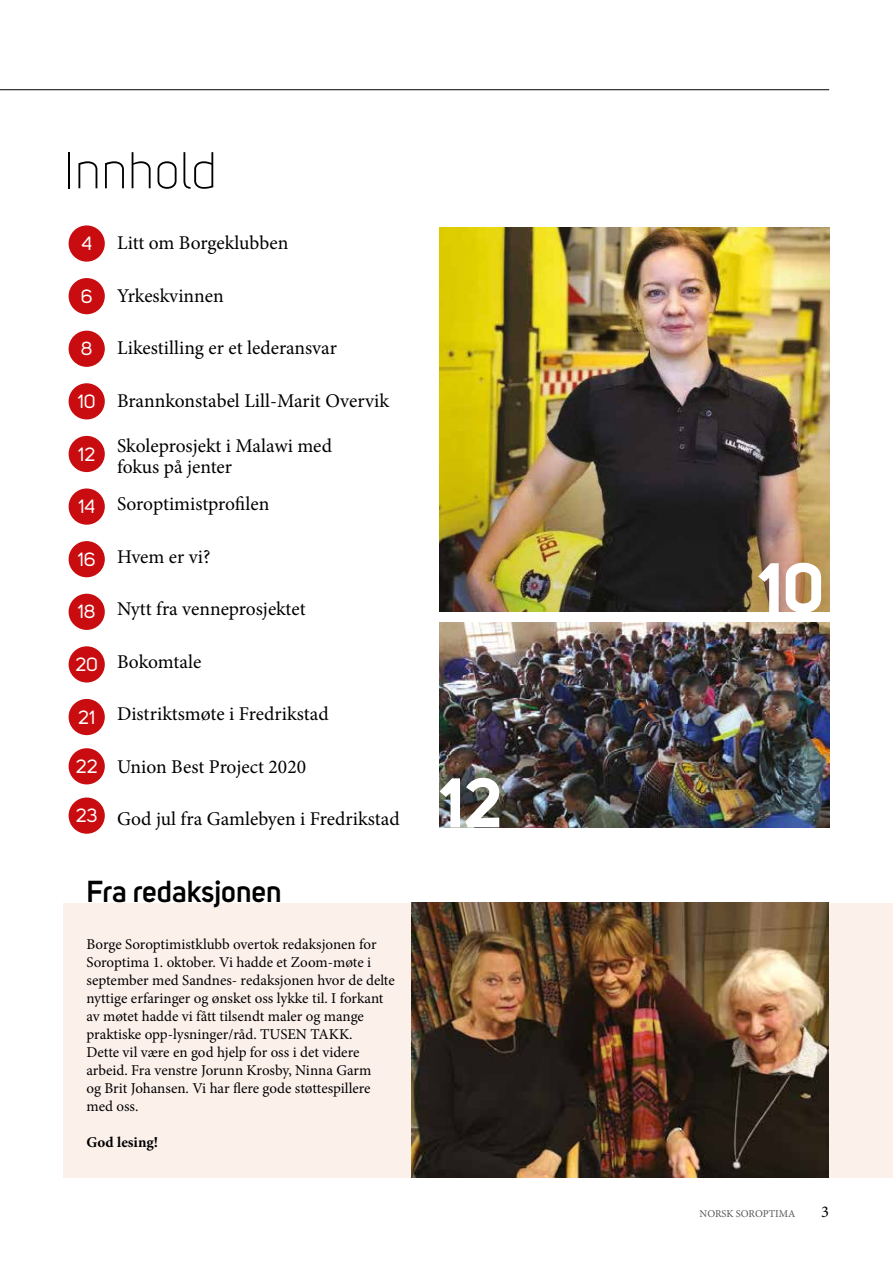
<style>
.page{position:relative;width:893px;height:1263px;background:#fff}
.page>*{position:absolute;margin:0;border:0;box-sizing:border-box;transform-origin:0 0}
.t1{font:700 69px "Uni Sans";color:#fff}
.t2{font:300 51px "Uni Sans";color:#000}
.t3{font:600 30px "Uni Sans";color:#000}
.t4{font:19.5px/21px "Minion Pro";color:#000}
.t5{font:18.9px "Uni Sans";color:#fff}
.t6{font:16.5px "Minion Pro";color:#000}
.t7{font:15px/18px "Minion Pro";letter-spacing:-.005em;color:#000}
.t8{font:700 15px "Minion Pro";color:#000}
.t9{font:10.5px "Minion Pro";letter-spacing:-.005em;color:#575756}
</style>
<div class="page">
<hr style="left:0;top:89px;width:829px;height:1px;background:#000">
<div style="left:64px;top:903px;width:829px;height:275px;background:#fcf0eb"></div>
<img style="left:411px;top:903px;width:418px;height:275px">
<div style="left:69px;top:225px;width:36px;height:37px;background:#c90c0f;border-radius:50%"></div>
<div style="left:69px;top:278px;width:36px;height:36px;background:#c90c0f;border-radius:50%"></div>
<div style="left:69px;top:331px;width:36px;height:36px;background:#c90c0f;border-radius:50%"></div>
<div style="left:69px;top:383px;width:36px;height:36px;background:#c90c0f;border-radius:50%"></div>
<div style="left:69px;top:436px;width:36px;height:36px;background:#c90c0f;border-radius:50%"></div>
<div style="left:69px;top:488px;width:36px;height:37px;background:#c90c0f;border-radius:50%"></div>
<div style="left:69px;top:541px;width:36px;height:36px;background:#c90c0f;border-radius:50%"></div>
<div style="left:69px;top:594px;width:36px;height:36px;background:#c90c0f;border-radius:50%"></div>
<div style="left:69px;top:646px;width:36px;height:36px;background:#c90c0f;border-radius:50%"></div>
<div style="left:69px;top:699px;width:36px;height:36px;background:#c90c0f;border-radius:50%"></div>
<div style="left:69px;top:748px;width:36px;height:36px;background:#c90c0f;border-radius:50%"></div>
<div style="left:69px;top:797px;width:36px;height:37px;background:#c90c0f;border-radius:50%"></div>
<img style="left:439px;top:228px;width:390px;height:383px">
<img style="left:439px;top:622px;width:390px;height:205px">
<h2 class="t2" style="left:64px;top:141px;width:155px">Innhold</h2>
<p class="t5" style="left:81px;top:233px;width:12px">4</p>
<p class="t5" style="left:81px;top:285px;width:13px">6</p>
<p class="t5" style="left:81px;top:338px;width:13px">8</p>
<p class="t5" style="left:78px;top:390px;width:19px">10</p>
<p class="t5" style="left:78px;top:443px;width:18px">12</p>
<p class="t5" style="left:78px;top:496px;width:18px">14</p>
<p class="t5" style="left:78px;top:548px;width:19px">16</p>
<p class="t5" style="left:78px;top:601px;width:19px">18</p>
<p class="t5" style="left:75px;top:653px;width:24px">20</p>
<p class="t5" style="left:78px;top:706px;width:18px">21</p>
<p class="t5" style="left:76px;top:755px;width:23px">22</p>
<p class="t5" style="left:76px;top:805px;width:23px">23</p>
<h3 class="t4" style="left:117px;top:233px;width:173px">Litt om Borgeklubben</h3>
<h3 class="t4" style="left:117px;top:285px;width:108px">Yrkeskvinnen</h3>
<h3 class="t4" style="left:117px;top:338px;width:221px">Likestilling er et lederansvar</h3>
<h3 class="t4" style="left:117px;top:390px;width:274px">Brannkonstabel Lill-Marit Overvik</h3>
<h3 class="t4" style="left:117px;top:435px;width:216px">Skoleprosjekt i Malawi med fokus på jenter</h3>
<h3 class="t4" style="left:117px;top:494px;width:154px">Soroptimistprofilen</h3>
<h3 class="t4" style="left:117px;top:546px;width:95px">Hvem er vi?</h3>
<h3 class="t4" style="left:117px;top:599px;width:190px">Nytt fra venneprosjektet</h3>
<h3 class="t4" style="left:117px;top:651px;width:86px">Bokomtale</h3>
<h3 class="t4" style="left:117px;top:704px;width:213px">Distriktsmøte i Fredrikstad</h3>
<h3 class="t4" style="left:117px;top:756px;width:190px">Union Best Project 2020</h3>
<h3 class="t4" style="left:117px;top:809px;width:284px">God jul fra Gamlebyen i Fredrikstad</h3>
<h3 class="t3" style="left:86px;top:874px;width:197px">Fra redaksjonen</h3>
<p class="t7" style="left:86px;top:935px;width:310px">Borge Soroptimistklubb overtok redaksjonen for Soroptima 1. oktober. Vi hadde et Zoom-møte i september med Sandnes- redaksjonen hvor de delte nyttige erfaringer og ønsket oss lykke til. I forkant av møtet hadde vi fått tilsendt maler og mange praktiske opp-lysninger/råd. TUSEN TAKK.<br>Dette vil være en god hjelp for oss i det videre arbeid. Fra venstre Jorunn Krosby, Ninna Garm<br>og Brit Johansen. Vi har flere gode støttespillere med oss.</p>
<p class="t8" style="left:86px;top:1132px;width:73px">God lesing!</p>
<h1 class="t1" style="left:439px;top:760px;width:64px">12</h1>
<h1 class="t1" style="left:758px;top:545px;width:68px">10</h1>
<p class="t9" style="left:700px;top:1207px;width:97px">NORSK SOROPTIMA</p>
<p class="t6" style="left:821px;top:1201px;width:9px">3</p>
</div>
